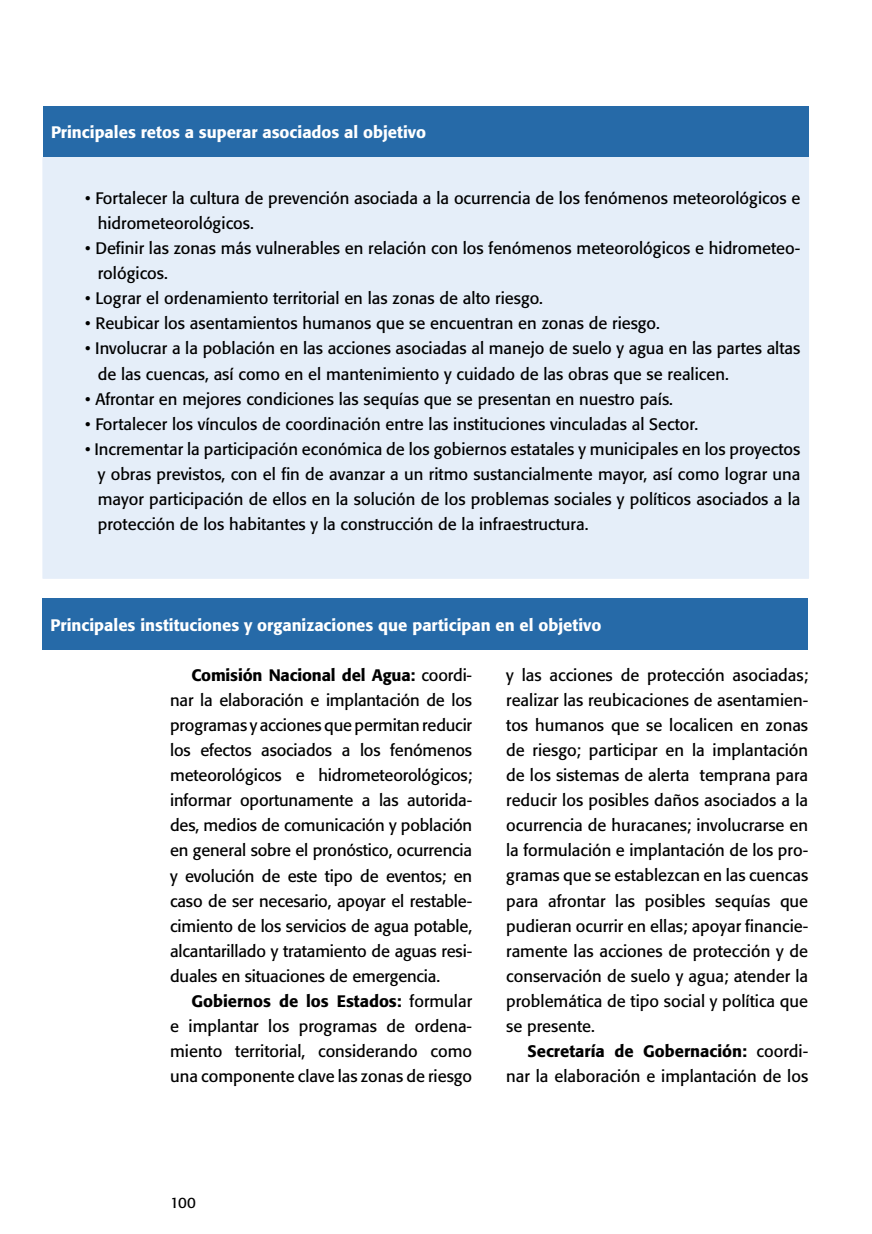
<style>
.page{position:relative;width:872px;height:1234px;background:#fff}
.page>*{position:absolute;margin:0;border:0;box-sizing:border-box;transform-origin:0 0}
.t1{font:16.5px/25px "Formata";color:#000;text-align:justify}
.t2{font:500 16.5px "Formata";color:#fff}
.t3{font:15px "Formata";color:#000}
.s1{font-weight:500}
</style>
<div class="page">
<div style="left:43px;top:106px;width:765px;height:51px;background:#266aa8"></div>
<div style="left:43px;top:157px;width:765px;height:421px;background:#e5eef9"></div>
<hr style="left:808px;top:157px;width:1px;height:421px;background:#e5eef9">
<hr style="left:43px;top:578px;width:766px;height:1px;background:#e5eef9">
<div style="left:43px;top:598px;width:765px;height:51px;background:#266aa8"></div>
<p class="t2" style="left:51px;top:122px;width:376px">Principales retos a superar asociados al objetivo</p>
<p class="t1" style="left:98px;top:185px;width:704px;text-indent:-13px">• Fortalecer la cultura de prevención asociada a la ocurrencia de los fenómenos meteorológicos e hidrometeorológicos.</p>
<p class="t1" style="left:98px;top:235px;width:704px;text-indent:-13px">• Definir las zonas más vulnerables en relación con los fenómenos meteorológicos e hidrometeo&shy;rológicos.</p>
<p class="t1" style="left:85px;top:286px;width:459px">• Lograr el ordenamiento territorial en las zonas de alto riesgo.</p>
<p class="t1" style="left:85px;top:311px;width:576px">• Reubicar los asentamientos humanos que se encuentran en zonas de riesgo.</p>
<p class="t1" style="left:98px;top:336px;width:704px;text-indent:-13px">• Involucrar a la población en las acciones asociadas al manejo de suelo y agua en las partes altas de las cuencas, así como en el mantenimiento y cuidado de las obras que se realicen.</p>
<p class="t1" style="left:85px;top:386px;width:589px">• Afrontar en mejores condiciones las sequías que se presentan en nuestro país.</p>
<p class="t1" style="left:85px;top:411px;width:614px">• Fortalecer los vínculos de coordinación entre las instituciones vinculadas al Sector.</p>
<p class="t1" style="left:98px;top:436px;width:704px;text-indent:-13px">• Incrementar la participación económica de los gobiernos estatales y municipales en los proyectos y obras previstos, con el fin de avanzar a un ritmo sustancialmente mayor, así como lograr una mayor participación de ellos en la solución de los problemas sociales y políticos asociados a la protección de los habitantes y la construcción de la infraestructura.</p>
<p class="t2" style="left:51px;top:615px;width:552px">Principales instituciones y organizaciones que participan en el objetivo</p>
<p class="t1" style="left:170px;top:662px;width:303px;text-indent:21px"><span class="s1">Comisión Nacional del Agua:</span> coordi&shy;nar la elaboración e implantación de los programas y acciones que permitan reducir los efectos asociados a los fenómenos meteorológicos e hidrometeorológicos; informar oportunamente a las autorida&shy;des, medios de comunicación y población en general sobre el pronóstico, ocurrencia y evolución de este tipo de eventos; en caso de ser necesario, apoyar el restable&shy;cimiento de los servicios de agua potable, alcantarillado y tratamiento de aguas resi&shy;duales en situaciones de emergencia.</p>
<p class="t1" style="left:170px;top:988px;width:303px;text-indent:21px"><span class="s1">Gobiernos de los Estados:</span> formular e implantar los programas de ordena&shy;miento territorial, considerando como una componente clave las zonas de riesgo</p>
<p class="t1" style="left:506px;top:662px;width:303px">y las acciones de protección asociadas; realizar las reubicaciones de asentamien&shy;tos humanos que se localicen en zonas de riesgo; participar en la implantación de los sistemas de alerta temprana para reducir los posibles daños asociados a la ocurrencia de huracanes; involucrarse en la formulación e implantación de los pro&shy;gramas que se establezcan en las cuencas para afrontar las posibles sequías que pudieran ocurrir en ellas; apoyar financie&shy;ramente las acciones de protección y de conservación de suelo y agua; atender la problemática de tipo social y política que se presente.</p>
<p class="t1" style="left:506px;top:1038px;width:303px;text-align:right"><span class="s1">Secretaría de Gobernación:</span> coordi&shy;nar la elaboración e implantación de los</p>
<p class="t3" style="left:170px;top:1193px;width:27px">100</p>
</div>
